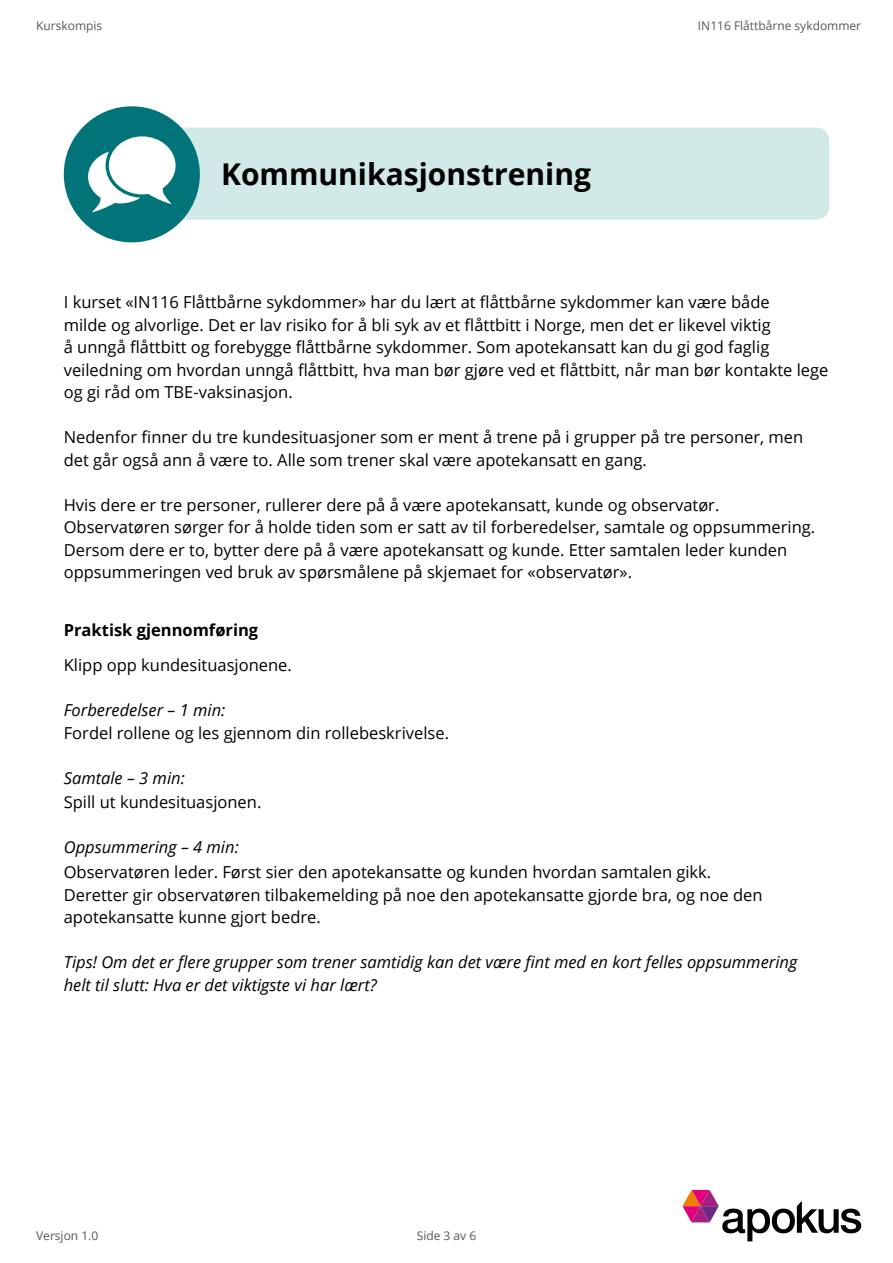
<style>
.page{position:relative;width:893px;height:1263px;background:#fff}
.page>*{position:absolute;margin:0;border:0;box-sizing:border-box;transform-origin:0 0}
.t1{font:700 30px "Open Sans";color:#000}
.t2{font:16.5px/22.5px "Open Sans";color:#000}
.t3{font:italic 16.5px/22.5px "Open Sans";color:#000}
.t4{font:700 16.5px "Open Sans";color:#000}
.t5{font:12px "Open Sans";color:#575756}
</style>
<div class="page">
<svg style="left:682px;top:1190px;width:179px;height:51px"></svg>
<div style="left:108px;top:128px;width:721px;height:92px;background:#d1e9e7;border-radius:13px"></div>
<div style="left:64px;top:106px;width:136px;height:136px;background:#007479;border-radius:50%"></div>
<svg style="left:88px;top:136px;width:88px;height:76px"></svg>
<p class="t5" style="left:36px;top:18px;width:68px">Kurskompis</p>
<h1 class="t1" style="left:221px;top:153px;width:371px">Kommunikasjonstrening</h1>
<p class="t5" style="left:698px;top:18px;width:165px">IN116 Flåttbårne sykdommer</p>
<p class="t2" style="left:64px;top:290px;width:766px">I kurset «IN116 Flåttbårne sykdommer» har du lært at flåttbårne sykdommer kan være både<br>milde og alvorlige. Det er lav risiko for å bli syk av et flåttbitt i Norge, men det er likevel viktig<br>å unngå flåttbitt og forebygge flåttbårne sykdommer. Som apotekansatt kan du gi god faglig veiledning om hvordan unngå flåttbitt, hva man bør gjøre ved et flåttbitt, når man bør kontakte lege og gi råd om TBE-vaksinasjon.</p>
<p class="t2" style="left:64px;top:425px;width:741px">Nedenfor finner du tre kundesituasjoner som er ment å trene på i grupper på tre personer, men det går også ann å være to. Alle som trener skal være apotekansatt en gang.</p>
<p class="t2" style="left:64px;top:493px;width:753px">Hvis dere er tre personer, rullerer dere på å være apotekansatt, kunde og observatør.<br>Observatøren sørger for å holde tiden som er satt av til forberedelser, samtale og oppsummering.<br>Dersom dere er to, bytter dere på å være apotekansatt og kunde. Etter samtalen leder kunden oppsummeringen ved bruk av spørsmålene på skjemaet for «observatør».</p>
<p class="t4" style="left:64px;top:618px;width:196px">Praktisk gjennomføring</p>
<p class="t2" style="left:64px;top:654px;width:230px">Klipp opp kundesituasjonene.</p>
<p class="t3" style="left:64px;top:699px;width:163px">Forberedelser – 1 min:</p>
<p class="t2" style="left:64px;top:721px;width:387px">Fordel rollene og les gjennom din rollebeskrivelse.</p>
<p class="t3" style="left:64px;top:766px;width:123px">Samtale – 3 min:</p>
<p class="t2" style="left:64px;top:791px;width:199px">Spill ut kundesituasjonen.</p>
<p class="t3" style="left:64px;top:836px;width:177px">Oppsummering – 4 min:</p>
<p class="t2" style="left:64px;top:860px;width:700px">Observatøren leder. Først sier den apotekansatte og kunden hvordan samtalen gikk.<br>Deretter gir observatøren tilbakemelding på noe den apotekansatte gjorde bra, og noe den apotekansatte kunne gjort bedre.</p>
<p class="t3" style="left:64px;top:950px;width:735px">Tips! Om det er flere grupper som trener samtidig kan det være fint med en kort felles oppsummering helt til slutt: Hva er det viktigste vi har lært?</p>
<p class="t5" style="left:36px;top:1228px;width:64px">Versjon 1.0</p>
<p class="t5" style="left:417px;top:1228px;width:61px">Side 3 av 6</p>
</div>
